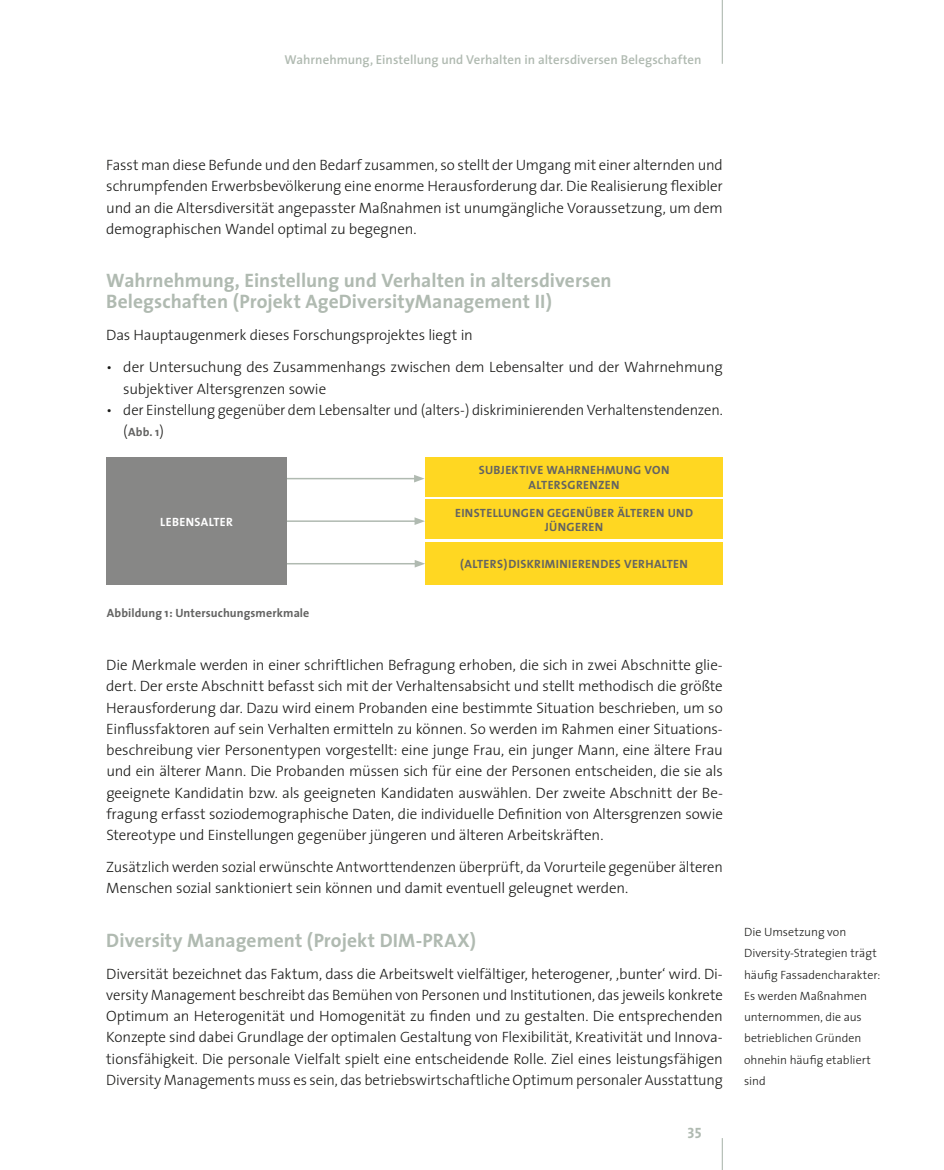
<style>
.page{position:relative;width:944px;height:1170px;background:#fff}
.page>*{position:absolute;margin:0;border:0;box-sizing:border-box;transform-origin:0 0}
.t1{font:700 19.5px/21.3px "The Sans";letter-spacing:.005em;color:#b0bab1}
.t2{font:300 15px/21.3px "The Sans";letter-spacing:-.015em;color:#1a1a18;text-align:justify}
.t3{font:15px "The Sans Bold Caps";color:#b0bab1}
.t4{font:600 12.9px "The Sans";color:#b0bab1}
.t5{font:700 12px "The Sans";letter-spacing:.01em;color:#636362}
.t6{font:300 12px/21.3px "The Sans";color:#1a1a18}
.t7{font:700 12px "The Sans";color:#fff}
.s1{font-weight:300;font-size:15px;color:#1a1a18}
</style>
<div class="page">
<hr style="left:722px;top:0;width:1px;height:64px;background:#b0bab1">
<hr style="left:722px;top:1137px;width:1px;height:32px;background:#b0bab1">
<hr style="left:282px;top:478px;width:134px;height:1px;background:#b0bab1">
<svg style="left:414px;top:475px;width:11px;height:7px"></svg>
<hr style="left:282px;top:563px;width:135px;height:1px;background:#b0bab1">
<svg style="left:415px;top:560px;width:10px;height:7px"></svg>
<div style="left:425px;top:457px;width:298px;height:40px;background:#ffd722"></div>
<div style="left:425px;top:500px;width:298px;height:39px;background:#ffd722"></div>
<div style="left:425px;top:542px;width:298px;height:43px;background:#ffd722"></div>
<hr style="left:282px;top:520px;width:135px;height:2px;background:#b0bab1">
<svg style="left:415px;top:517px;width:10px;height:8px"></svg>
<div style="left:106px;top:457px;width:181px;height:128px;background:#878786"></div>
<p class="t4" style="left:285px;top:49px;width:419px">Wahrnehmung, Einstellung und Verhalten in altersdiversen Belegschaften</p>
<p class="t2" style="left:106px;top:154px;width:618px">Fasst man diese Befunde und den Bedarf zusammen, so stellt der Umgang mit einer alternden und schrumpfenden Erwerbsbevölkerung eine enorme Herausforderung dar. Die Realisierung flexibler und an die Altersdiversität angepasster Maßnahmen ist unumgängliche Voraussetzung, um dem demographischen Wandel optimal zu begegnen.</p>
<h1 class="t1" style="left:106px;top:269px;width:507px">Wahrnehmung, Einstellung und Verhalten in altersdiversen<br>Belegschaften (Projekt AgeDiversityManagement II)</h1>
<p class="t2" style="left:106px;top:324px;width:368px">Das Hauptaugenmerk dieses Forschungsprojektes liegt in</p>
<p class="t2" style="left:123px;top:356px;width:601px;text-indent:-17px">• der Untersuchung des Zusammenhangs zwischen dem Lebensalter und der Wahrnehmung subjektiver Altersgrenzen sowie</p>
<p class="t2" style="left:106px;top:398px;width:616px">• der Einstellung gegenüber dem Lebensalter und (alters-) diskriminierenden Verhaltenstendenzen.</p>
<p class="t5" style="left:123px;top:422px;width:42px"><span class="s1">(</span>Abb. 1<span class="s1">)</span></p>
<p class="t7" style="left:160px;top:511px;width:14px">Lebensal</p>
<p class="t7" style="left:213px;top:511px;width:14px">ter</p>
<p class="t5" style="left:107px;top:602px;width:204px">Abbildung 1: Untersuchungsmerkmale</p>
<p class="t5" style="left:479px;top:460px;width:22px">subjek</p>
<p class="t5" style="left:519px;top:460px;width:13px">tive</p>
<p class="t5" style="left:546px;top:460px;width:21px">Wahrnehm</p>
<p class="t5" style="left:616px;top:460px;width:53px">ung von</p>
<p class="t5" style="left:529px;top:474px;width:28px">Altersgrenzen</p>
<p class="t5" style="left:455px;top:502px;width:66px">Einstellungen</p>
<p class="t5" style="left:547px;top:502px;width:9px">gegenüber</p>
<p class="t5" style="left:617px;top:502px;width:27px">Älteren</p>
<p class="t5" style="left:668px;top:502px;width:18px">und</p>
<p class="t5" style="left:545px;top:517px;width:13px">Jüngeren</p>
<p class="t5" style="left:460px;top:554px;width:64px">(Alters)Diskriminierendes</p>
<p class="t5" style="left:624px;top:554px;width:16px">Verhal</p>
<p class="t5" style="left:667px;top:554px;width:14px">ten</p>
<p class="t2" style="left:106px;top:653px;width:618px">Die Merkmale werden in einer schriftlichen Befragung erhoben, die sich in zwei Abschnitte glie&shy;dert. Der erste Abschnitt befasst sich mit der Verhaltensabsicht und stellt methodisch die größte Herausforderung dar. Dazu wird einem Probanden eine bestimmte Situation beschrieben, um so Einflussfaktoren auf sein Verhalten ermitteln zu können. So werden im Rahmen einer Situations&shy;beschreibung vier Personentypen vorgestellt: eine junge Frau, ein junger Mann, eine ältere Frau und ein älterer Mann. Die Probanden müssen sich für eine der Personen entscheiden, die sie als geeignete Kandidatin bzw. als geeigneten Kandidaten auswählen. Der zweite Abschnitt der Be&shy;fragung erfasst soziodemographische Daten, die individuelle Definition von Altersgrenzen sowie Stereotype und Einstellungen gegenüber jüngeren und älteren Arbeitskräften.</p>
<p class="t2" style="left:106px;top:855px;width:618px">Zusätzlich werden sozial erwünschte Antworttendenzen überprüft, da Vorurteile gegenüber älteren<br>Menschen sozial sanktioniert sein können und damit eventuell geleugnet werden.</p>
<h1 class="t1" style="left:106px;top:928px;width:371px">Diversity Management (Projekt DIM-PRAX)</h1>
<p class="t2" style="left:106px;top:962px;width:618px">Diversität bezeichnet das Faktum, dass die Arbeitswelt vielfältiger, heterogener, ‚bunter‘ wird. Di&shy;versity Management beschreibt das Bemühen von Personen und Institutionen, das jeweils konkrete Optimum an Heterogenität und Homogenität zu finden und zu gestalten. Die entsprechenden Konzepte sind dabei Grundlage der optimalen Gestaltung von Flexibilität, Kreativität und Innova&shy;tionsfähigkeit. Die personale Vielfalt spielt eine entscheidende Rolle. Ziel eines leistungsfähigen Diversity Managements muss es sein, das betriebswirtschaftliche Optimum personaler Ausstattung</p>
<p class="t3" style="left:688px;top:1120px;width:16px">35</p>
<p class="t6" style="left:744px;top:920px;width:138px">Die Umsetzung von<br>Diversity-Strategien trägt häufig Fassadencharakter:<br>Es werden Maßnahmen unternommen, die aus betrieblichen Gründen ohnehin häufig etabliert sind</p>
</div>
